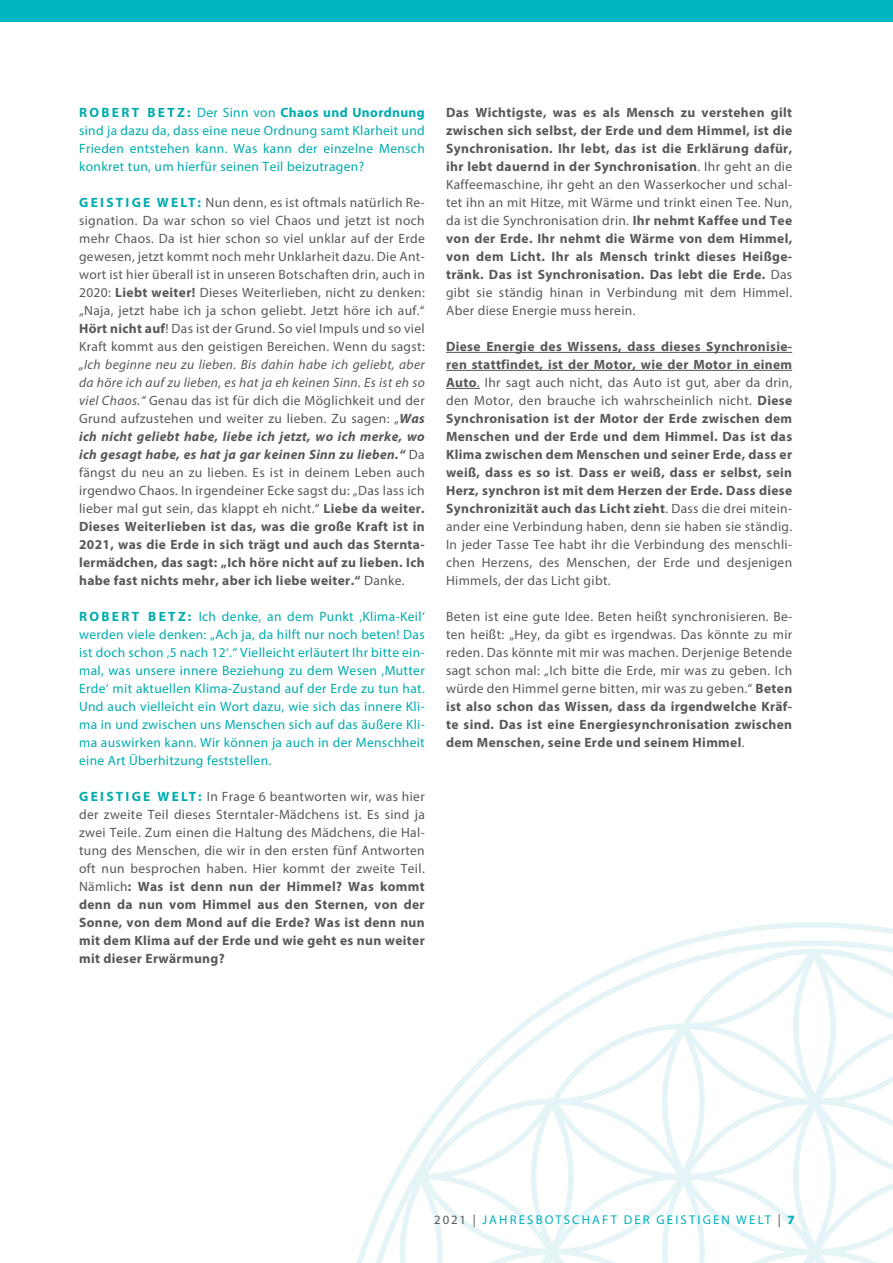
<style>
.page{position:relative;width:893px;height:1263px;background:#fff}
.page>*{position:absolute;margin:0;border:0;box-sizing:border-box;transform-origin:0 0}
.t1{font:13.5px/18px "Myriad Pro";letter-spacing:.025em;color:#57585a;text-align:justify}
.t2{font:700 13.5px/18px "Myriad Pro";letter-spacing:.025em;color:#57585a;text-align:justify}
.t3{font:13.5px/18px "Myriad Pro";letter-spacing:.025em;color:#00acae;text-align:justify}
.t4{font:12.75px "Myriad Pro";letter-spacing:.17em;color:#00b0bc}
.s1{font-weight:700}
.s2{font-weight:700;color:#00acae}
.s3{font-style:italic}
.s4{font-weight:700;font-style:italic}
.s5{font-weight:400}
.s6{color:#57585a}
.s7{font-weight:900}
</style>
<div class="page">
<div style="left:0;top:0;width:893px;height:21px;background:#00b6c2"></div>
<hr style="left:446px;top:352px;width:346px;height:1px;background:#57585a">
<hr style="left:446px;top:370px;width:346px;height:1px;background:#57585a">
<hr style="left:446px;top:388px;width:34px;height:1px;background:#57585a">
<img style="left:357px;top:923px;width:536px;height:340px">
<p class="t3" style="left:79px;top:103px;width:347px"><span class="s1">ROBERT BETZ:</span> Der Sinn von <span class="s1">Chaos und Unordnung </span>sind ja dazu da, dass eine neue Ordnung samt Klarheit und Frieden entstehen kann. Was kann der einzelne Mensch konkret tun, um hierfür seinen Teil beizutragen?</p>
<p class="t1" style="left:79px;top:193px;width:347px"><span class="s2">G E I S T I G E W E LT:</span> Nun denn, es ist oftmals natürlich Re&shy;signation. Da war schon so viel Chaos und jetzt ist noch mehr Chaos. Da ist hier schon so viel unklar auf der Erde gewesen, jetzt kommt noch mehr Unklarheit dazu. Die Ant&shy;wort ist hier überall ist in unseren Botschaften drin, auch in 2020: <span class="s1">Liebt weiter!</span> Dieses Weiterlieben, nicht zu denken: „Naja, jetzt habe ich ja schon geliebt. Jetzt höre ich auf.“ <span class="s1">Hört nicht auf</span>! Das ist der Grund. So viel Impuls und so viel Kraft kommt aus den geistigen Bereichen. Wenn du sagst:</p>
<p class="t1" style="left:79px;top:355px;width:347px"><span class="s3">„Ich beginne neu zu lieben. Bis dahin habe ich geliebt, aber da höre ich auf zu lieben, es hat ja eh keinen Sinn. Es ist eh so viel Chaos.“</span> Genau das ist für dich die Möglichkeit und der Grund aufzustehen und weiter zu lieben. Zu sagen: „<span class="s4">Was ich nicht geliebt habe, liebe ich jetzt, wo ich merke, wo ich gesagt habe, es hat ja gar keinen Sinn zu lieben.“</span> Da fängst du neu an zu lieben. Es ist in deinem Leben auch irgendwo Chaos. In irgendeiner Ecke sagst du: „Das lass ich lieber mal gut sein, das klappt eh nicht.“ <span class="s1">Liebe da weiter.<br>Dieses Weiterlieben ist das, was die große Kraft ist in 2021, was die Erde in sich trägt und auch das Sternta&shy;lermädchen, das sagt: „Ich höre nicht auf zu lieben. Ich habe fast nichts mehr, aber ich liebe weiter.“</span> Danke.</p>
<p class="t3" style="left:79px;top:607px;width:347px"><span class="s1">ROBERT BETZ:</span> Ich denke, an dem Punkt ‚Klima-Keil‘ werden viele denken: „Ach ja, da hilft nur noch beten! Das ist doch schon ‚5 nach 12‘.“ Vielleicht erläutert Ihr bitte ein&shy;mal, was unsere innere Beziehung zu dem Wesen ‚Mutter Erde‘ mit aktuellen Klima-Zustand auf der Erde zu tun hat.<br>Und auch vielleicht ein Wort dazu, wie sich das innere Kli&shy;ma in und zwischen uns Menschen sich auf das äußere Kli&shy;ma auswirken kann. Wir können ja auch in der Menschheit eine Art Überhitzung feststellen.</p>
<p class="t1" style="left:79px;top:787px;width:347px"><span class="s2">G E I S T I G E W E LT:</span> In Frage 6 beantworten wir, was hier der zweite Teil dieses Sterntaler-Mädchens ist. Es sind ja zwei Teile. Zum einen die Haltung des Mädchens, die Hal&shy;tung des Menschen, die wir in den ersten fünf Antworten oft nun besprochen haben. Hier kommt der zweite Teil.<br>Nämlich<span class="s1">: Was ist denn nun der Himmel? Was kommt denn da nun vom Himmel aus den Sternen, von der Sonne, von dem Mond auf die Erde? Was ist denn nun mit dem Klima auf der Erde und wie geht es nun weiter mit dieser Erwärmung?</span></p>
<p class="t2" style="left:446px;top:103px;width:348px">Das Wichtigste, was es als Mensch zu verstehen gilt zwischen sich selbst, der Erde und dem Himmel, ist die Synchronisation. Ihr lebt, das ist die Erklärung dafür, ihr lebt dauernd in der Synchronisation<span class="s5">. Ihr geht an die Kaffeemaschine, ihr geht an den Wasserkocher und schal&shy;tet ihn an mit Hitze, mit Wärme und trinkt einen Tee. Nun, da ist die Synchronisation drin.</span> Ihr nehmt Kaffee und Tee von der Erde. Ihr nehmt die Wärme von dem Himmel, von dem Licht. Ihr als Mensch trinkt dieses Heißge&shy;tränk. Das ist Synchronisation. Das lebt die Erde. <span class="s5">Das gibt sie ständig hinan in Verbindung mit dem Himmel.<br>Aber diese Energie muss herein.</span></p>
<p class="t2" style="left:446px;top:337px;width:348px">Diese Energie des Wissens, dass dieses Synchronisie&shy;ren stattfindet, ist der Motor, wie der Motor in einem Auto<span class="s5">. Ihr sagt auch nicht, das Auto ist gut, aber da drin, den Motor, den brauche ich wahrscheinlich nicht.</span> Diese Synchronisation ist der Motor der Erde zwischen dem Menschen und der Erde und dem Himmel. Das ist das Klima zwischen dem Menschen und seiner Erde, dass er weiß, dass es so ist<span class="s5">.</span> Dass er weiß, dass er selbst, sein Herz, synchron ist mit dem Herzen der Erde. Dass diese Synchronizität auch das Licht zieht<span class="s5">. Dass die drei mitein&shy;ander eine Verbindung haben, denn sie haben sie ständig.<br>In jeder Tasse Tee habt ihr die Verbindung des menschli&shy;chen Herzens, des Menschen, der Erde und desjenigen Himmels, der das Licht gibt.</span></p>
<p class="t1" style="left:446px;top:607px;width:348px">Beten ist eine gute Idee. Beten heißt synchronisieren. Be&shy;ten heißt: „Hey, da gibt es irgendwas. Das könnte zu mir reden. Das könnte mit mir was machen. Derjenige Betende sagt schon mal: „Ich bitte die Erde, mir was zu geben. Ich würde den Himmel gerne bitten, mir was zu geben.“ <span class="s1">Beten ist also schon das Wissen, dass da irgendwelche Kräf&shy;te sind. Das ist eine Energiesynchronisation zwischen dem Menschen, seine Erde und seinem Himmel</span>.</p>
<p class="t4" style="left:434px;top:1212px;width:362px"><span class="s6">2021 |</span> JAHRESBOTSCHAFT DER GEISTIGEN WELT <span class="s6">|</span> <span class="s7">7</span></p>
</div>
